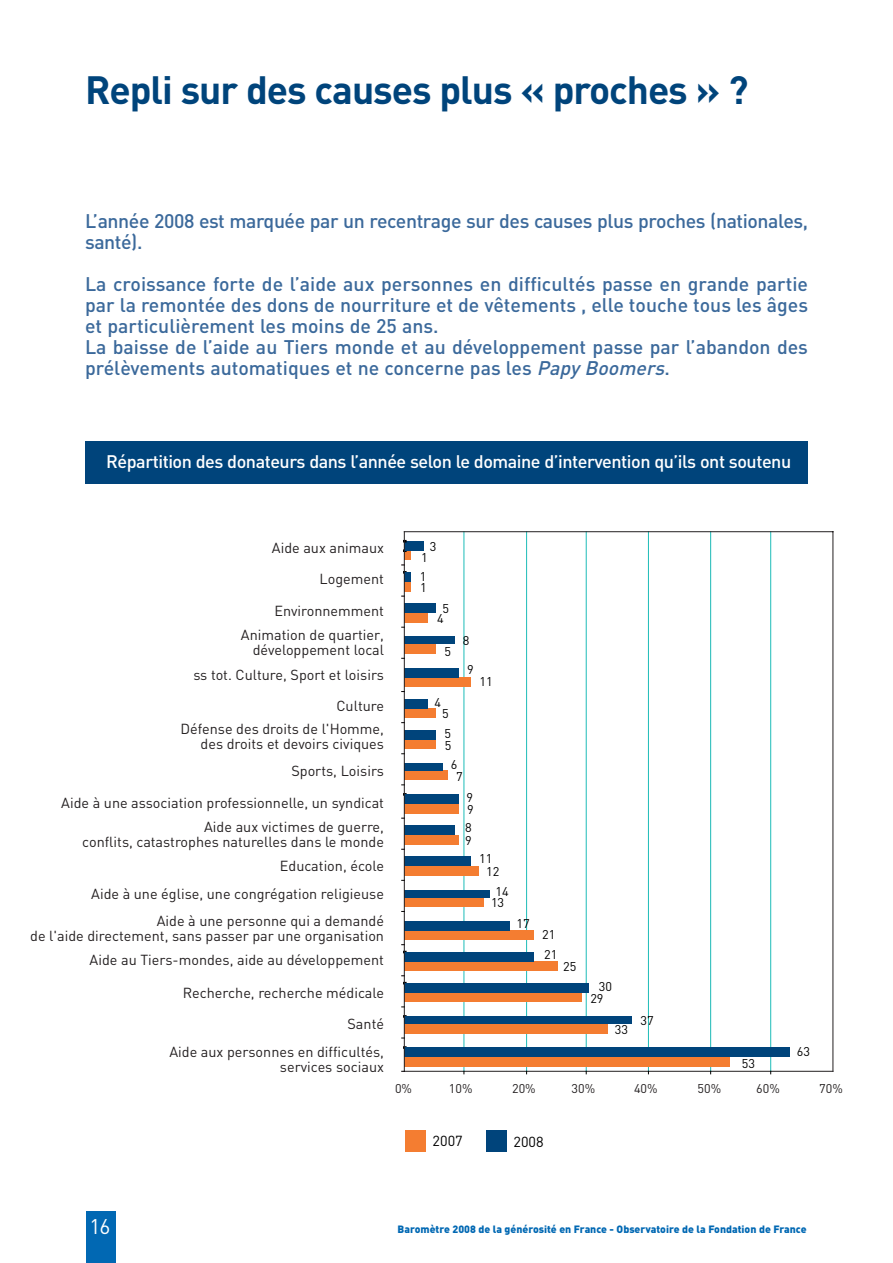
<style>
.page{position:relative;width:893px;height:1263px;background:#fff}
.page>*{position:absolute;margin:0;border:0;box-sizing:border-box;transform-origin:0 0}
.t1{font:700 39px "DIN";letter-spacing:-.025em;color:#00447b}
.t2{font:21px "DIN";color:#fff}
.t3{font:500 19.5px/21px "DIN";color:#3b699b}
.t4{font:500 19.5px/21px "DIN";letter-spacing:-.02em;color:#3b699b}
.t5{font:500 18px "DIN";letter-spacing:-.025em;color:#fff}
.t6{font:14.4px/14.4px "DIN";color:#231f20;text-align:right}
.t7{font:14.4px "DIN";color:#000}
.t8{font:12.6px "DIN";color:#000}
.t9{font:12.6px "DIN";color:#231f20}
.t10{font:900 10.5px "DIN";color:#0168b3}
.s1{font-style:italic}
</style>
<div class="page">
<div style="left:86px;top:1212px;width:30px;height:51px;background:#0168b3"></div>
<div style="left:405px;top:1130px;width:21px;height:21px;background:#f47d31"></div>
<div style="left:486px;top:1130px;width:21px;height:22px;background:#00447b"></div>
<hr style="left:464px;top:532px;width:1px;height:539px;background:#1dbcb8">
<hr style="left:526px;top:532px;width:1px;height:539px;background:#1dbcb8">
<hr style="left:586px;top:532px;width:1px;height:539px;background:#1dbcb8">
<hr style="left:648px;top:532px;width:1px;height:539px;background:#1dbcb8">
<hr style="left:710px;top:532px;width:1px;height:539px;background:#1dbcb8">
<hr style="left:770px;top:532px;width:1px;height:539px;background:#1dbcb8">
<hr style="left:404px;top:531px;width:429px;height:1px;background:#231f20">
<hr style="left:832px;top:532px;width:1px;height:539px;background:#231f20">
<div style="left:404px;top:1057px;width:326px;height:10px;background:#f47d31"></div>
<div style="left:404px;top:1024px;width:204px;height:9px;background:#f47d31"></div>
<div style="left:404px;top:993px;width:177px;height:9px;background:#f47d31"></div>
<div style="left:404px;top:962px;width:154px;height:9px;background:#f47d31"></div>
<div style="left:404px;top:930px;width:129px;height:10px;background:#f47d31"></div>
<div style="left:404px;top:897px;width:79px;height:10px;background:#f47d31"></div>
<div style="left:404px;top:866px;width:75px;height:10px;background:#f47d31"></div>
<div style="left:404px;top:835px;width:55px;height:9px;background:#f47d31"></div>
<div style="left:404px;top:804px;width:55px;height:9px;background:#f47d31"></div>
<div style="left:404px;top:771px;width:43px;height:9px;background:#f47d31"></div>
<div style="left:404px;top:740px;width:31px;height:9px;background:#f47d31"></div>
<div style="left:404px;top:708px;width:31px;height:10px;background:#f47d31"></div>
<div style="left:404px;top:677px;width:67px;height:10px;background:#f47d31"></div>
<div style="left:404px;top:644px;width:31px;height:10px;background:#f47d31"></div>
<div style="left:404px;top:613px;width:24px;height:9px;background:#f47d31"></div>
<div style="left:404px;top:582px;width:7px;height:9px;background:#f47d31"></div>
<div style="left:404px;top:551px;width:7px;height:9px;background:#f47d31"></div>
<div style="left:404px;top:1048px;width:386px;height:9px;background:#00447b"></div>
<div style="left:404px;top:1016px;width:227px;height:8px;background:#00447b"></div>
<div style="left:404px;top:983px;width:185px;height:10px;background:#00447b"></div>
<div style="left:404px;top:952px;width:129px;height:10px;background:#00447b"></div>
<div style="left:404px;top:921px;width:106px;height:9px;background:#00447b"></div>
<div style="left:404px;top:890px;width:86px;height:7px;background:#00447b"></div>
<div style="left:404px;top:857px;width:67px;height:9px;background:#00447b"></div>
<div style="left:404px;top:825px;width:50px;height:10px;background:#00447b"></div>
<div style="left:404px;top:794px;width:55px;height:10px;background:#00447b"></div>
<div style="left:404px;top:763px;width:39px;height:8px;background:#00447b"></div>
<div style="left:404px;top:730px;width:31px;height:10px;background:#00447b"></div>
<div style="left:404px;top:699px;width:24px;height:9px;background:#00447b"></div>
<div style="left:404px;top:668px;width:55px;height:9px;background:#00447b"></div>
<div style="left:404px;top:637px;width:50px;height:7px;background:#00447b"></div>
<div style="left:404px;top:603px;width:31px;height:10px;background:#00447b"></div>
<div style="left:404px;top:572px;width:7px;height:10px;background:#00447b"></div>
<div style="left:404px;top:541px;width:19px;height:10px;background:#00447b"></div>
<hr style="left:404px;top:1071px;width:429px;height:1px;background:#231f20">
<hr style="left:404px;top:532px;width:1px;height:539px;background:#231f20">
<svg style="left:402px;top:565px;width:3px;height:9px"></svg>
<div style="left:85px;top:442px;width:723px;height:42px;background:#00447b"></div>
<h1 class="t1" style="left:85px;top:76px;width:665px">Repli sur des causes plus « proches » ?</h1>
<h3 class="t4" style="left:85px;top:213px;width:724px">L’année 2008 est marquée par un recentrage sur des causes plus proches (nationales, santé).</h3>
<p class="t3" style="left:85px;top:276px;width:724px">La croissance forte de l’aide aux personnes en difficultés passe en grande partie par la remontée des dons de nourriture et de vêtements , elle touche tous les âges et particulièrement les moins de 25 ans.<br>La baisse de l’aide au Tiers monde et au développement passe par l’abandon des prélèvements automatiques et ne concerne pas les <span class="s1">Papy Boomers</span>.</p>
<p class="t5" style="left:106px;top:455px;width:686px">Répartition des donateurs dans l’année selon le domaine d’intervention qu’ils ont soutenu</p>
<p class="t6" style="left:272px;top:542px;width:114px">Aide aux animaux</p>
<p class="t8" style="left:430px;top:542px;width:8px">3</p>
<p class="t8" style="left:421px;top:554px;width:8px">1</p>
<p class="t6" style="left:320px;top:573px;width:66px">Logement</p>
<p class="t8" style="left:420px;top:572px;width:8px">1</p>
<p class="t8" style="left:420px;top:583px;width:8px">1</p>
<p class="t6" style="left:274px;top:605px;width:111px">Environnemment</p>
<p class="t8" style="left:443px;top:604px;width:8px">5</p>
<p class="t8" style="left:437px;top:614px;width:8px">4</p>
<p class="t6" style="left:241px;top:630px;width:145px">Animation de quartier, développement local</p>
<p class="t6" style="left:193px;top:660px;width:192px;line-height:31.3px">ss tot. Culture, Sport et loisirs<br>Culture</p>
<p class="t6" style="left:181px;top:724px;width:205px">Défense des droits de l'Homme, des droits et devoirs civiques</p>
<p class="t6" style="left:61px;top:757px;width:324px;line-height:31px">Sports, Loisirs<br>Aide à une association professionnelle, un syndicat</p>
<p class="t6" style="left:82px;top:822px;width:303px">Aide aux victimes de guerre,<br>conflits, catastrophes naturelles dans le monde</p>
<p class="t6" style="left:91px;top:854px;width:294px;line-height:27.5px">Education, école<br>Aide à une église, une congrégation religieuse<br>Aide à une personne qui a demandé</p>
<p class="t6" style="left:30px;top:925px;width:355px;line-height:24px">de l'aide directement, sans passer par une organisation<br>Aide au Tiers-mondes, aide au développement</p>
<p class="t6" style="left:183px;top:979px;width:203px;line-height:30.8px">Recherche, recherche médicale<br>Santé</p>
<p class="t6" style="left:169px;top:1046px;width:216px">Aide aux personnes en difficultés, services sociaux</p>
<p class="t8" style="left:444px;top:647px;width:8px">5</p>
<p class="t8" style="left:435px;top:698px;width:8px">4</p>
<p class="t8" style="left:442px;top:709px;width:8px">5</p>
<p class="t8" style="left:444px;top:729px;width:8px">5</p>
<p class="t8" style="left:445px;top:741px;width:8px">5</p>
<p class="t8" style="left:463px;top:636px;width:8px">8</p>
<p class="t8" style="left:467px;top:665px;width:8px">9</p>
<p class="t8" style="left:479px;top:677px;width:15px">11</p>
<p class="t8" style="left:451px;top:760px;width:8px">6</p>
<p class="t8" style="left:456px;top:772px;width:8px">7</p>
<p class="t8" style="left:467px;top:793px;width:8px">9</p>
<p class="t8" style="left:467px;top:805px;width:8px">9</p>
<p class="t8" style="left:465px;top:823px;width:8px">8</p>
<p class="t8" style="left:465px;top:836px;width:8px">9</p>
<p class="t8" style="left:479px;top:854px;width:15px">11</p>
<p class="t8" style="left:486px;top:867px;width:15px">12</p>
<p class="t8" style="left:495px;top:887px;width:15px">14</p>
<p class="t8" style="left:491px;top:898px;width:15px">13</p>
<p class="t8" style="left:517px;top:919px;width:15px">17</p>
<p class="t8" style="left:542px;top:930px;width:15px">21</p>
<p class="t8" style="left:544px;top:950px;width:15px">21</p>
<p class="t8" style="left:563px;top:963px;width:15px">25</p>
<p class="t8" style="left:599px;top:982px;width:15px">30</p>
<p class="t8" style="left:590px;top:994px;width:15px">29</p>
<p class="t8" style="left:615px;top:1025px;width:15px">33</p>
<p class="t8" style="left:641px;top:1016px;width:15px">37</p>
<p class="t8" style="left:742px;top:1059px;width:15px">53</p>
<p class="t8" style="left:797px;top:1047px;width:15px">63</p>
<p class="t9" style="left:395px;top:1084px;width:19px">0%</p>
<p class="t9" style="left:449px;top:1084px;width:25px">10%</p>
<p class="t9" style="left:512px;top:1084px;width:25px">20%</p>
<p class="t9" style="left:571px;top:1084px;width:25px">30%</p>
<p class="t9" style="left:634px;top:1084px;width:25px">40%</p>
<p class="t9" style="left:697px;top:1084px;width:25px">50%</p>
<p class="t9" style="left:756px;top:1084px;width:25px">60%</p>
<p class="t9" style="left:819px;top:1084px;width:25px">70%</p>
<p class="t7" style="left:433px;top:1136px;width:32px">2007</p>
<p class="t7" style="left:513px;top:1137px;width:32px">2008</p>
<h2 class="t2" style="left:90px;top:1219px;width:22px">16</h2>
<p class="t10" style="left:398px;top:1226px;width:410px">Baromètre 2008 de la générosité en France - Observatoire de la Fondation de France</p>
</div>
